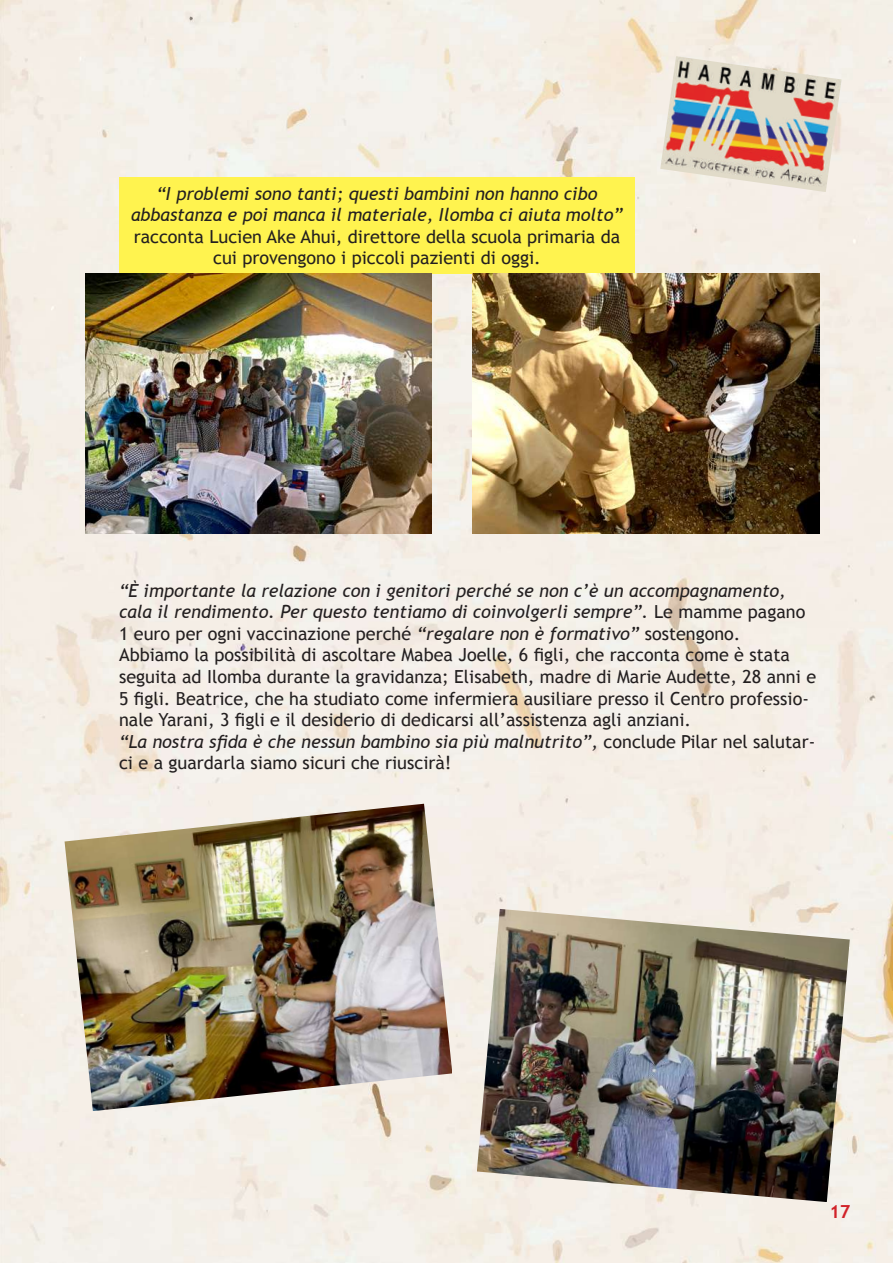
<style>
.page{position:relative;width:893px;height:1263px;background:#f5efe7}
.page>*{position:absolute;margin:0;border:0;box-sizing:border-box;transform-origin:0 0}
.t1{font:18px/21.6px "Trebuchet MS";color:#231f20;text-align:center}
.t2{font:italic 18px/21.6px "Trebuchet MS";color:#231f20;text-align:center}
.t3{font:700 18px "Trebuchet MS";color:#d1232a}
.s1{font-style:italic}
</style>
<div class="page">
<img style="left:660px;top:56px;width:182px;height:136px">
<div style="left:119px;top:177px;width:516px;height:97px;background:#fff34f"></div>
<img style="left:85px;top:274px;width:347px;height:260px">
<img style="left:473px;top:274px;width:347px;height:260px">
<img style="left:65px;top:804px;width:387px;height:307px">
<img style="left:477px;top:909px;width:373px;height:293px">
<p class="t2" style="left:131px;top:183px;width:493px">“I problemi sono tanti; questi bambini non hanno cibo abbastanza e poi manca il materiale, Ilomba ci aiuta molto”</p>
<p class="t1" style="left:134px;top:226px;width:488px">racconta Lucien Ake Ahui, direttore della scuola primaria da cui provengono i piccoli pazienti di oggi.</p>
<p class="t1" style="left:119px;top:580px;width:699px;text-align:left"><span class="s1">“È importante la relazione con i genitori perché se non c’è un accompagnamento, cala il rendimento. Per questo tentiamo di coinvolgerli sempre”.</span> Le mamme pagano 1 euro per ogni vaccinazione perché <span class="s1">“regalare non è formativo”</span> sostengono.<br>Abbiamo la possibilità di ascoltare Mabea Joelle, 6 figli, che racconta come è stata seguita ad Ilomba durante la gravidanza; Elisabeth, madre di Marie Audette, 28 anni e 5 figli. Beatrice, che ha studiato come infermiera ausiliare presso il Centro professio&shy;nale Yarani, 3 figli e il desiderio di dedicarsi all’assistenza agli anziani.<br><span class="s1">“La nostra sfida è che nessun bambino sia più malnutrito”,</span> conclude Pilar nel salutar&shy;ci e a guardarla siamo sicuri che riuscirà!</p>
<p class="t3" style="left:829px;top:1200px;width:23px">17</p>
</div>
